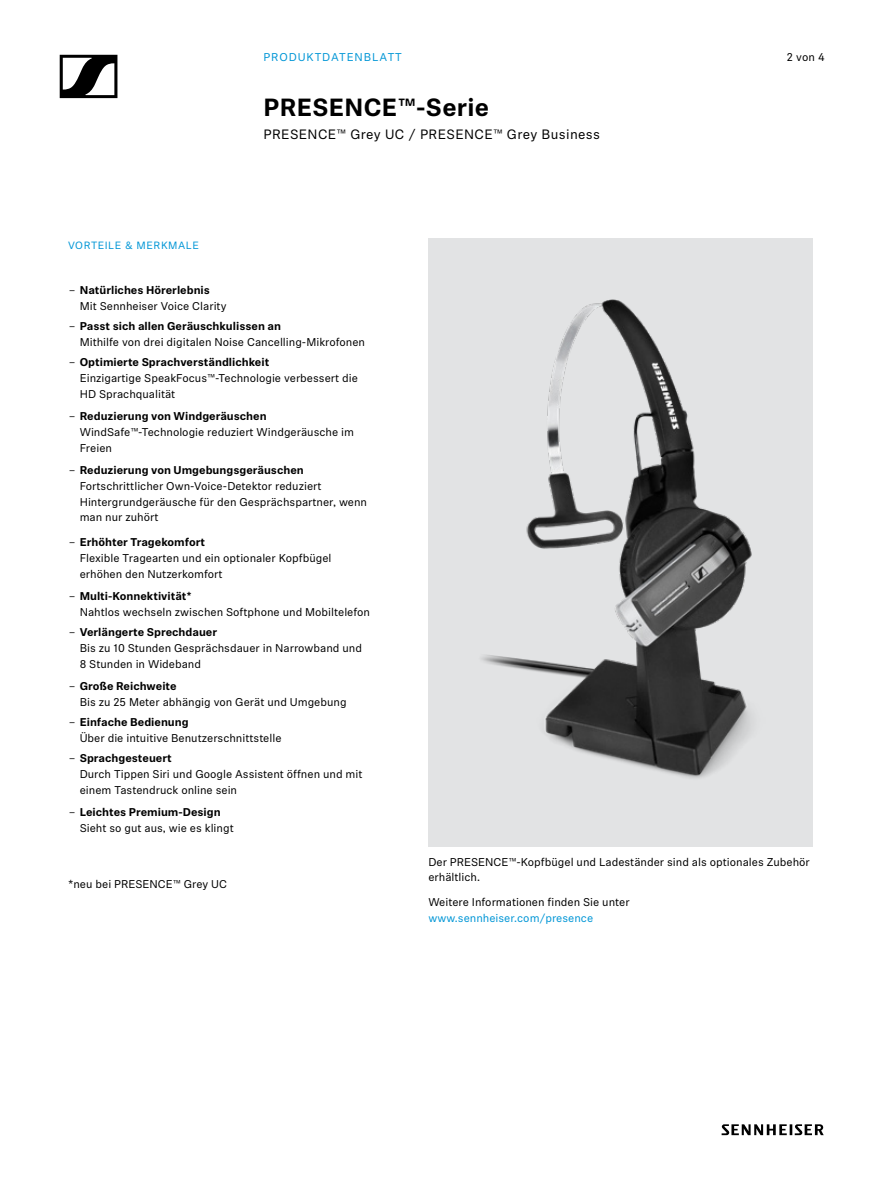
<style>
.page{position:relative;width:893px;height:1187px;background:#fff}
.page>*{position:absolute;margin:0;border:0;box-sizing:border-box;transform-origin:0 0}
.t1{font:700 24.75px "Sennheiser Neue";letter-spacing:.01em;color:#000}
.t2{font:13.5px "Sennheiser Neue";letter-spacing:.025em;color:#000}
.t3{font:11.25px/15.8px "Sennheiser Neue";color:#000}
.t4{font:11.25px "Sennheiser Neue";color:#0096d6}
.t5{font:11.25px "Sennheiser Neue";letter-spacing:.08em;color:#0096d6}
.t6{font:10.5px "Sennheiser Neue";letter-spacing:.05em;color:#0096d6}
.s1{font-weight:700}
</style>
<div class="page">
<div style="left:428px;top:238px;width:385px;height:608px;background:#e2e3e4"></div>
<img style="left:481px;top:300px;width:271px;height:478px">
<svg style="left:60px;top:55px;width:57px;height:43px"></svg>
<svg style="left:722px;top:1124px;width:102px;height:11px"></svg>
<p class="t5" style="left:264px;top:49px;width:140px">PRODUKTDATENBLATT</p>
<p class="t3" style="left:787px;top:49px;width:40px">2 von 4</p>
<p class="t6" style="left:68px;top:238px;width:132px">VORTEILE &amp; MERKMALE</p>
<h1 class="t1" style="left:264px;top:90px;width:227px">PRESENCE™-Serie</h1>
<p class="t2" style="left:264px;top:125px;width:338px">PRESENCE™ Grey UC / PRESENCE™ Grey Business</p>
<p class="t3" style="left:80px;top:281px;width:148px;text-indent:-11px">– <span class="s1">Natürliches Hörerlebnis<br></span>Mit Sennheiser Voice Clarity</p>
<p class="t3" style="left:80px;top:317px;width:287px;text-indent:-11px">– <span class="s1">Passt sich allen Geräuschkulissen an<br></span>Mithilfe von drei digitalen Noise Cancelling-Mikrofonen</p>
<p class="t3" style="left:80px;top:353px;width:280px;text-indent:-11px">– <span class="s1">Optimierte Sprachverständlichkeit<br></span>Einzigartige SpeakFocus™-Technologie verbessert die<br>HD Sprachqualität</p>
<p class="t3" style="left:80px;top:407px;width:276px;text-indent:-11px">– <span class="s1">Reduzierung von Windgeräuschen<br></span>WindSafe™-Technologie reduziert Windgeräusche im<br>Freien</p>
<p class="t3" style="left:80px;top:461px;width:289px;text-indent:-11px">– <span class="s1">Reduzierung von Umgebungsgeräuschen </span>Fortschrittlicher Own-Voice-Detektor reduziert Hintergrundgeräusche für den Gesprächspartner, wenn man nur zuhört</p>
<p class="t3" style="left:80px;top:533px;width:253px;text-indent:-11px">– <span class="s1">Erhöhter Tragekomfort<br></span>Flexible Tragearten und ein optionaler Kopfbügel erhöhen den Nutzerkomfort</p>
<p class="t3" style="left:80px;top:587px;width:292px;text-indent:-11px">– <span class="s1">Multi-Konnektivität*<br></span>Nahtlos wechseln zwischen Softphone und Mobiltelefon</p>
<p class="t3" style="left:80px;top:623px;width:284px;text-indent:-11px">– <span class="s1">Verlängerte Sprechdauer<br></span>Bis zu 10 Stunden Gesprächsdauer in Narrowband und<br>8 Stunden in Wideband</p>
<p class="t3" style="left:80px;top:677px;width:268px;text-indent:-11px">– <span class="s1">Große Reichweite<br></span>Bis zu 25 Meter abhängig von Gerät und Umgebung</p>
<p class="t3" style="left:80px;top:713px;width:203px;text-indent:-11px">– <span class="s1">Einfache Bedienung<br></span>Über die intuitive Benutzerschnittstelle</p>
<p class="t3" style="left:80px;top:749px;width:284px;text-indent:-11px">– <span class="s1">Sprachgesteuert<br></span>Durch Tippen Siri und Google Assistent öffnen und mit einem Tastendruck online sein</p>
<p class="t3" style="left:80px;top:803px;width:155px;text-indent:-11px">– <span class="s1">Leichtes Premium-Design<br></span>Sieht so gut aus, wie es klingt</p>
<p class="t3" style="left:68px;top:875px;width:161px">*neu bei PRESENCE™ Grey UC</p>
<p class="t3" style="left:428px;top:853px;width:383px">Der PRESENCE™-Kopfbügel und Ladeständer sind als optionales Zubehör erhältlich.</p>
<p class="t3" style="left:428px;top:893px;width:203px">Weitere Informationen finden Sie unter</p>
<p class="t4" style="left:428px;top:910px;width:166px">www.sennheiser.com/presence</p>
</div>
